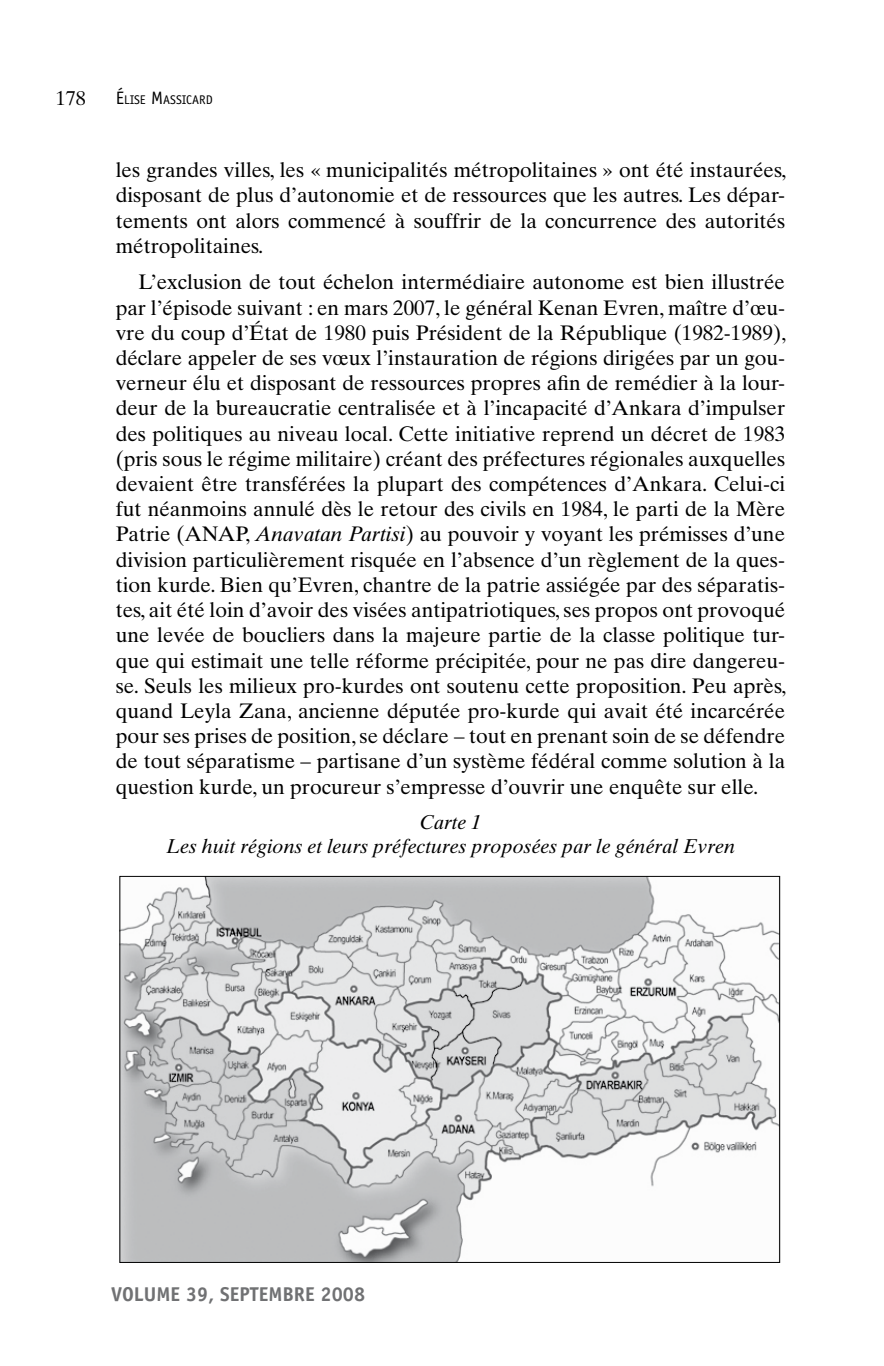
<style>
.page{position:relative;width:884px;height:1366px;background:#fff}
.page>*{position:absolute;margin:0;border:0;box-sizing:border-box;transform-origin:0 0}
.t1{font:21px/25.2px "Times Ten LT";color:#000;text-align:justify}
.t2{font:italic 20px/24px "Times Ten LT";color:#000;text-align:center}
.t3{font:700 20px "Officina Sans";color:#707173}
.t4{font:20px "Times Ten LT";color:#000}
.t5{font:12.6px "Officina Sans";color:#000}
.s1{font-size:18px}
.s2{font-style:italic}
</style>
<div class="page">
<img style="left:121px;top:877px;width:657px;height:383px">
<p class="t4" style="left:56px;top:86px;width:31px">178</p>
<p class="t5" style="left:116px;top:93px;width:98px"><span class="s1">É</span> LISE <span class="s1">M</span> ASSICARD</p>
<p class="t1" style="left:116px;top:157px;width:672px">les grandes villes, les « municipalités métropolitaines » ont été instaurées, disposant de plus d’autonomie et de ressources que les autres. Les dépar&shy;tements ont alors commencé à souffrir de la concurrence des autorités métropolitaines.</p>
<p class="t1" style="left:116px;top:269px;width:672px;text-indent:23px">L’exclusion de tout échelon intermédiaire autonome est bien illustrée par l’épisode suivant : en mars 2007, le général Kenan Evren, maître d’œu&shy;vre du coup d’État de 1980 puis Président de la République (1982-1989), déclare appeler de ses vœux l’instauration de régions dirigées par un gou&shy;verneur élu et disposant de ressources propres afin de remédier à la lour&shy;deur de la bureaucratie centralisée et à l’incapacité d’Ankara d’impulser des politiques au niveau local. Cette initiative reprend un décret de 1983 (pris sous le régime militaire) créant des préfectures régionales auxquelles devaient être transférées la plupart des compétences d’Ankara. Celui-ci fut néanmoins annulé dès le retour des civils en 1984, le parti de la Mère Patrie (ANAP, <span class="s2">Anavatan Partisi</span>) au pouvoir y voyant les prémisses d’une division particulièrement risquée en l’absence d’un règlement de la ques&shy;tion kurde. Bien qu’Evren, chantre de la patrie assiégée par des séparatis&shy;tes, ait été loin d’avoir des visées antipatriotiques, ses propos ont provoqué une levée de boucliers dans la majeure partie de la classe politique tur&shy;que qui estimait une telle réforme précipitée, pour ne pas dire dangereu&shy;se. Seuls les milieux pro-kurdes ont soutenu cette proposition. Peu après, quand Leyla Zana, ancienne députée pro-kurde qui avait été incarcérée pour ses prises de position, se déclare – tout en prenant soin de se défendre de tout séparatisme – partisane d’un système fédéral comme solution à la question kurde, un procureur s’empresse d’ouvrir une enquête sur elle.</p>
<p class="t2" style="left:166px;top:809px;width:570px">Carte 1<br>Les huit régions et leurs préfectures proposées par le général Evren</p>
<p class="t3" style="left:111px;top:1281px;width:255px">VOLUME 39, SEPTEM BRE 2008</p>
</div>
